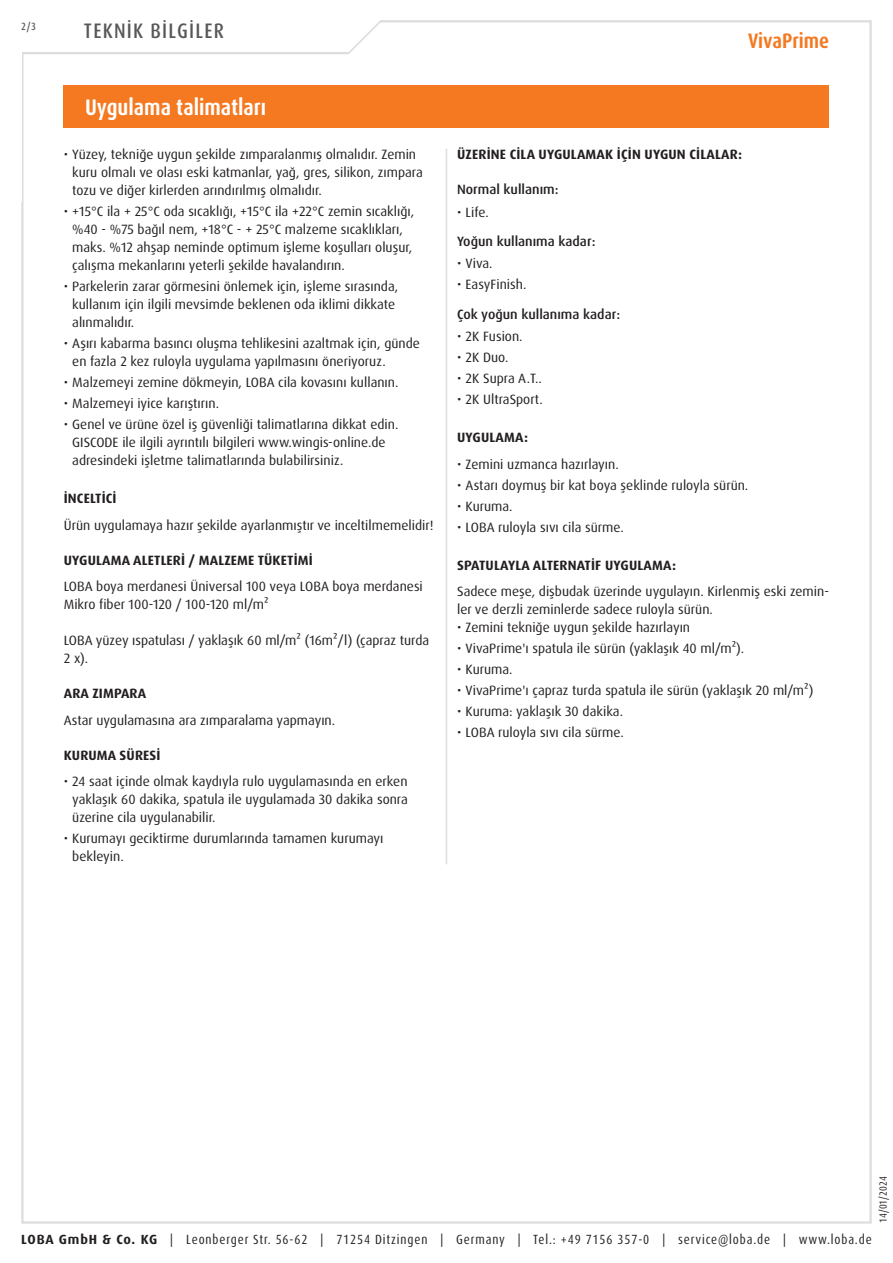
<style>
.page{position:relative;width:893px;height:1263px;background:#fff}
.page>*{position:absolute;margin:0;border:0;box-sizing:border-box;transform-origin:0 0}
.Abschnitt{font:700 condensed 22.5px "Dax Pro";color:#fff}
.t1{font:500 condensed 21px "Dax Pro";letter-spacing:.06em;color:#57585a}
.t2{font:700 condensed 21px "Dax Pro";color:#f47921}
.Text{font:13.5px/18px "Dax Pro";color:#231f20}
.t3{font:700 13.5px "Dax Pro";letter-spacing:.01em;color:#231f20}
.t4{font:500 13.5px "Dax Pro";color:#231f20}
.t5{font:condensed 13.35px "Dax Pro";letter-spacing:.065em;color:#231f20}
.t6{font:condensed 10.5px "Dax Pro";color:#231f20}
.t7{font:500 condensed 10.5px "Dax Pro";color:#57585a}
.s1{font-weight:700;font-stretch:normal}
</style>
<div class="page">
<svg style="left:22px;top:20px;width:410px;height:35px"></svg>
<div style="left:64px;top:85px;width:765px;height:43px;background:#f47921"></div>
<hr style="left:446px;top:149px;width:1px;height:715px;background:#dcdddf">
<p class="t7" style="left:21px;top:19px;width:16px">2/3</p>
<h2 class="t1" style="left:84px;top:17px;width:141px">TEKNIK BILGILER</h2>
<p class="Abschnitt" style="left:85px;top:93px;width:183px">Uygulama talimatları</p>
<p class="Text" style="left:72px;top:146px;width:352px;text-indent:-9px">• Yüzey, tekniğe uygun şekilde zımparalanmış olmalıdır. Zemin kuru olmalı ve olası eski katmanlar, yağ, gres, silikon, zımpara tozu ve diğer kirlerden arındırılmış olmalıdır.</p>
<p class="Text" style="left:72px;top:203px;width:343px;text-indent:-9px">• +15°C ila + 25°C oda sıcaklığı, +15°C ila +22°C zemin sıcaklığı, %40 - %75 bağıl nem, +18°C - + 25°C malzeme sıcaklıkları, maks. %12 ahşap neminde optimum işleme koşulları oluşur, çalışma mekanlarını yeterli şekilde havalandırın.</p>
<p class="Text" style="left:72px;top:278px;width:327px;text-indent:-9px">• Parkelerin zarar görmesini önlemek için, işleme sırasında, kullanım için ilgili mevsimde beklenen oda iklimi dikkate alınmalıdır.</p>
<p class="Text" style="left:72px;top:335px;width:349px;text-indent:-9px">• Aşırı kabarma basıncı oluşma tehlikesini azaltmak için, günde en fazla 2 kez ruloyla uygulama yapılmasını öneriyoruz.</p>
<p class="Text" style="left:64px;top:374px;width:336px">• Malzemeyi zemine dökmeyin, LOBA cila kovasını kullanın.</p>
<p class="Text" style="left:64px;top:395px;width:157px">• Malzemeyi iyice karıştırın.</p>
<p class="Text" style="left:72px;top:416px;width:328px;text-indent:-9px">• Genel ve ürüne özel iş güvenliği talimatlarına dikkat edin.<br>GISCODE ile ilgili ayrıntılı bilgileri www.wingis-online.de adresindeki işletme talimatlarında bulabilirsiniz.</p>
<p class="t3" style="left:64px;top:490px;width:52px">İNCELTICI</p>
<p class="Text" style="left:64px;top:516px;width:371px">Ürün uygulamaya hazır şekilde ayarlanmıştır ve inceltilmemelidir!</p>
<p class="t3" style="left:64px;top:551px;width:249px">UYGULAMA ALETLERI / MALZEME TÜKETIMI</p>
<p class="Text" style="left:64px;top:578px;width:361px">LOBA boya merdanesi Üniversal 100 veya LOBA boya merdanesi<br>Mikro fiber 100-120 / 100-120 ml/m²</p>
<p class="Text" style="left:64px;top:632px;width:367px">LOBA yüzey ıspatulası / yaklaşık 60 ml/m² (16m²/l) (çapraz turda<br>2 x).</p>
<p class="t3" style="left:64px;top:685px;width:84px">ARA ZIMPARA</p>
<p class="Text" style="left:64px;top:711px;width:273px">Astar uygulamasına ara zımparalama yapmayın.</p>
<p class="t3" style="left:64px;top:746px;width:96px">KURUMA SÜRESI</p>
<p class="Text" style="left:72px;top:773px;width:337px;text-align:justify;text-indent:-9px">• 24 saat içinde olmak kaydıyla rulo uygulamasında en erken yaklaşık 60 dakika, spatula ile uygulamada 30 dakika sonra üzerine cila uygulanabilir.</p>
<p class="Text" style="left:72px;top:830px;width:313px;text-indent:-9px">• Kurumayı geciktirme durumlarında tamamen kurumayı bekleyin.</p>
<h2 class="t2" style="left:748px;top:28px;width:83px">VivaPrime</h2>
<p class="t3" style="left:457px;top:146px;width:286px">ÜZERINE CILA UYGULAMAK IÇIN UYGUN CILALAR:</p>
<p class="t4" style="left:457px;top:181px;width:103px">Normal kullanım:</p>
<p class="Text" style="left:457px;top:203px;width:33px">• Life.</p>
<p class="t4" style="left:457px;top:233px;width:140px">Yoğun kullanıma kadar:</p>
<p class="Text" style="left:457px;top:255px;width:37px">• Viva.</p>
<p class="Text" style="left:457px;top:276px;width:71px">• EasyFinish.</p>
<p class="t4" style="left:457px;top:305px;width:164px">Çok yoğun kullanıma kadar:</p>
<p class="Text" style="left:457px;top:327px;width:67px">• 2K Fusion.</p>
<p class="Text" style="left:457px;top:348px;width:53px">• 2K Duo.</p>
<p class="Text" style="left:457px;top:369px;width:86px">• 2K Supra A.T..</p>
<p class="Text" style="left:457px;top:390px;width:87px">• 2K UltraSport.</p>
<p class="t3" style="left:457px;top:429px;width:72px">UYGULAMA:</p>
<p class="Text" style="left:457px;top:455px;width:163px">• Zemini uzmanca hazırlayın.</p>
<p class="Text" style="left:457px;top:476px;width:293px">• Astarı doymuş bir kat boya şeklinde ruloyla sürün.</p>
<p class="Text" style="left:457px;top:497px;width:57px">• Kuruma.</p>
<p class="Text" style="left:457px;top:518px;width:168px">• LOBA ruloyla sıvı cila sürme.</p>
<p class="t3" style="left:457px;top:556px;width:220px">SPATULAYLA ALTERNATIF UYGULAMA:</p>
<p class="Text" style="left:457px;top:582px;width:373px">Sadece meşe, dişbudak üzerinde uygulayın. Kirlenmiş eski zemin&shy;ler ve derzli zeminlerde sadece ruloyla sürün.</p>
<p class="Text" style="left:457px;top:618px;width:235px">• Zemini tekniğe uygun şekilde hazırlayın</p>
<p class="Text" style="left:457px;top:639px;width:289px">• VivaPrime'ı spatula ile sürün (yaklaşık 40 ml/m²).</p>
<p class="Text" style="left:457px;top:660px;width:57px">• Kuruma.</p>
<p class="Text" style="left:457px;top:681px;width:358px">• VivaPrime'ı çapraz turda spatula ile sürün (yaklaşık 20 ml/m²)</p>
<p class="Text" style="left:457px;top:702px;width:167px">• Kuruma: yaklaşık 30 dakika.</p>
<p class="Text" style="left:457px;top:723px;width:168px">• LOBA ruloyla sıvı cila sürme.</p>
<p class="t6" style="left:876px;top:1222px;width:48px;rotate:-90deg">14/01/2024</p>
<p class="t5" style="left:21px;top:1230px;width:852px"><span class="s1">LOBA GmbH &amp; Co. KG</span> | Leonberger Str. 56-62 | 71254 Ditzingen | Germany | Tel.: +49 7156 357-0 | service@loba.de | www.loba.de</p>
</div>
